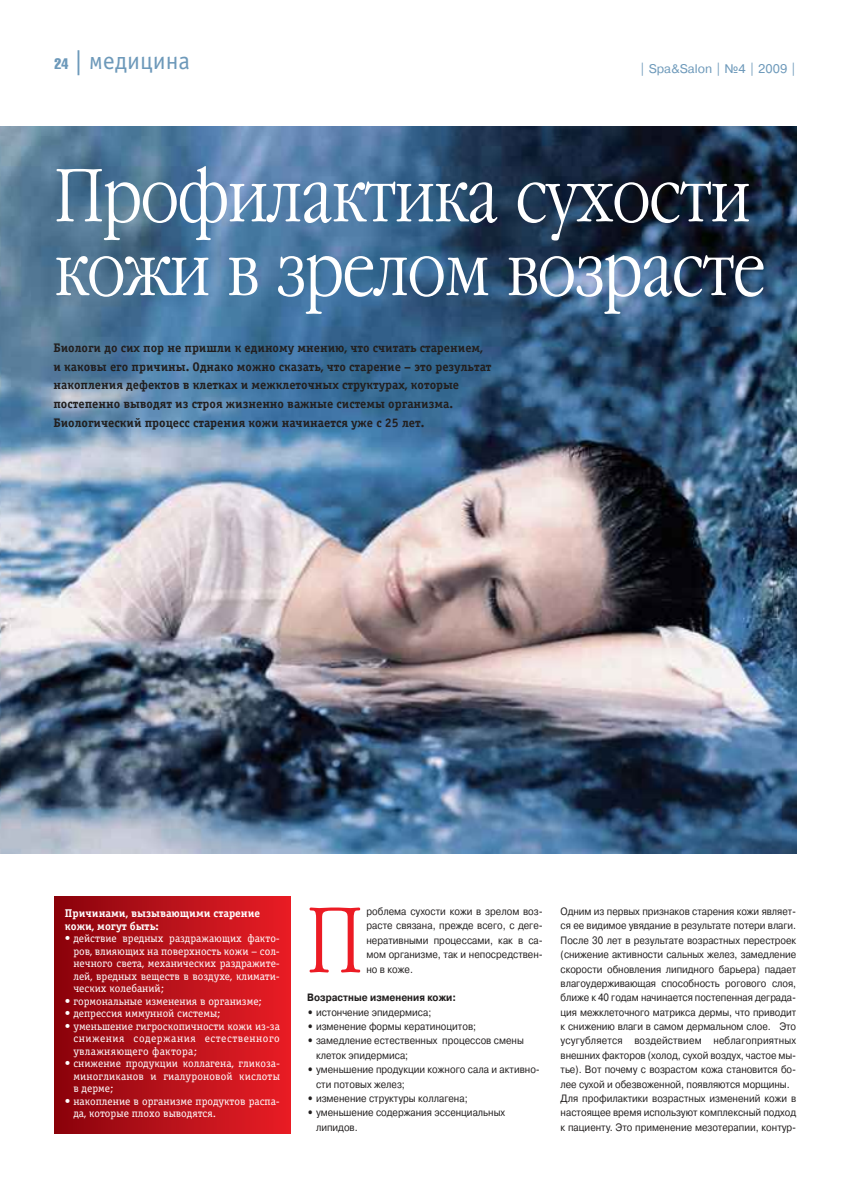
<style>
.page{position:relative;width:850px;height:1187px;background:#fff}
.page>*{position:absolute;margin:0;border:0;box-sizing:border-box;transform-origin:0 0}
.t1{font:300 92.75px "Garamond Narrow C";color:#ec1b24;scale:.9 1}
.t2{font:300 75px/73.8px "Garamond Narrow C";letter-spacing:-.015em;color:#fff}
.t3{font:25px "Officina Sans C";color:#6d99ba}
.t4{font:700 12.5px/18.8px "Officina Serif C";color:#221f1f}
.t5{font:12.5px "Pragmatica C";color:#6d99ba}
.t6{font:11.25px/12.5px "Officina Serif C";color:#fff;text-align:justify}
.t7{font:700 11.25px/12.5px "Officina Serif C";color:#fff}
.t8{font:10.62px/14.4px "Pragmatica C";letter-spacing:-.005em;color:#221f1f;scale:.9 1}
.t9{font:700 10.62px "Pragmatica C";color:#221f1f;scale:.9 1}
.s1{font-family:"AG Letterica Compr";font-size:15px}
.s2{font-weight:700}
</style>
<div class="page">
<img style="left:0;top:127px;width:797px;height:726px">
<div style="left:54px;top:896px;width:237px;height:237px;background:linear-gradient(to right,#89030c,#e91e26)"></div>
<h3 class="t3" style="left:55px;top:51px;width:137px"><span class="s1">24</span> | медицина</h3>
<p class="t5" style="left:639px;top:64px;width:158px">| Spa&amp;Salon | №4 | 2009 |</p>
<h2 class="t2" style="left:54px;top:166px;width:712px">Профилактика сухости кожи в зрелом возрасте</h2>
<p class="t4" style="left:53px;top:339px;width:440px">Биологи до сих пор не пришли к единому мнению, что считать старением, и каковы его причины. Однако можно сказать, что старение – это результат накопления дефектов в клетках и межклеточных структурах, которые постепенно выводят из строя жизненно важные системы организма.<br>Биологический процесс старения кожи начинается уже с 25 лет.</p>
<p class="t7" style="left:65px;top:907px;width:197px">Причинами, вызывающими старение кожи, могут быть:</p>
<p class="t6" style="left:73px;top:932px;width:208px;text-indent:-8px"><span class="s2">•</span> действие вредных раздражающих факто&shy;ров, влияющих на поверхность кожи – сол&shy;нечного света, механических раздражите&shy;лей, вредных веществ в воздухе, климати&shy;ческих колебаний;</p>
<p class="t6" style="left:65px;top:995px;width:199px"><span class="s2">•</span> гормональные изменения в организме;</p>
<p class="t6" style="left:65px;top:1007px;width:157px"><span class="s2">•</span> депрессия иммунной системы;</p>
<p class="t6" style="left:73px;top:1020px;width:208px;text-indent:-8px"><span class="s2">•</span> уменьшение гигроскопичности кожи из-за снижения содержания естественного увлажняющего фактора;</p>
<p class="t6" style="left:73px;top:1057px;width:208px;text-indent:-8px"><span class="s2">•</span> снижение продукции коллагена, гликоза&shy;миногликанов и гиалуроновой кислоты в дерме;</p>
<p class="t6" style="left:73px;top:1095px;width:208px;text-indent:-8px"><span class="s2">•</span> накопление в организме продуктов распа&shy;да, которые плохо выводятся.</p>
<h1 class="t1" style="left:307px;top:906px;width:63px">П</h1>
<p class="t8" style="left:366px;top:905px;width:198px;text-align:justify">роблема сухости кожи в зрелом воз&shy;расте связана, прежде всего, с деге&shy;неративными процессами, как в са&shy;мом организме, так и непосредствен&shy;но в коже.</p>
<p class="t9" style="left:307px;top:993px;width:167px">Возрастные изменения кожи:</p>
<p class="t8" style="left:307px;top:1005px;width:139px"><span class="s2">•</span> истончение эпидермиса;</p>
<p class="t8" style="left:307px;top:1020px;width:189px"><span class="s2">•</span> изменение формы кератиноцитов;</p>
<p class="t8" style="left:316px;top:1034px;width:232px;text-indent:-9px"><span class="s2">•</span> замедление естественных процессов смены клеток эпидермиса;</p>
<p class="t8" style="left:316px;top:1063px;width:250px;text-indent:-9px"><span class="s2">•</span> уменьшение продукции кожного сала и активно&shy;сти потовых желез;</p>
<p class="t8" style="left:307px;top:1092px;width:180px"><span class="s2">•</span> изменение структуры коллагена;</p>
<p class="t8" style="left:316px;top:1106px;width:212px;text-indent:-9px"><span class="s2">•</span> уменьшение содержания эссенциальных липидов.</p>
<p class="t8" style="left:561px;top:905px;width:263px">Одним из первых признаков старения кожи являет&shy;ся ее видимое увядание в результате потери влаги.<br>После 30 лет в результате возрастных перестроек (снижение активности сальных желез, замедление скорости обновления липидного барьера) падает влагоудерживающая способность рогового слоя, ближе к 40 годам начинается постепенная деграда&shy;ция межклеточного матрикса дермы, что приводит к снижению влаги в самом дермальном слое. Это усугубляется воздействием неблагоприятных внешних факторов (холод, сухой воздух, частое мы&shy;тье). Вот почему с возрастом кожа становится бо&shy;лее сухой и обезвоженной, появляются морщины.<br>Для профилактики возрастных изменений кожи в настоящее время используют комплексный подход к пациенту. Это применение мезотерапии, контур-</p>
</div>
